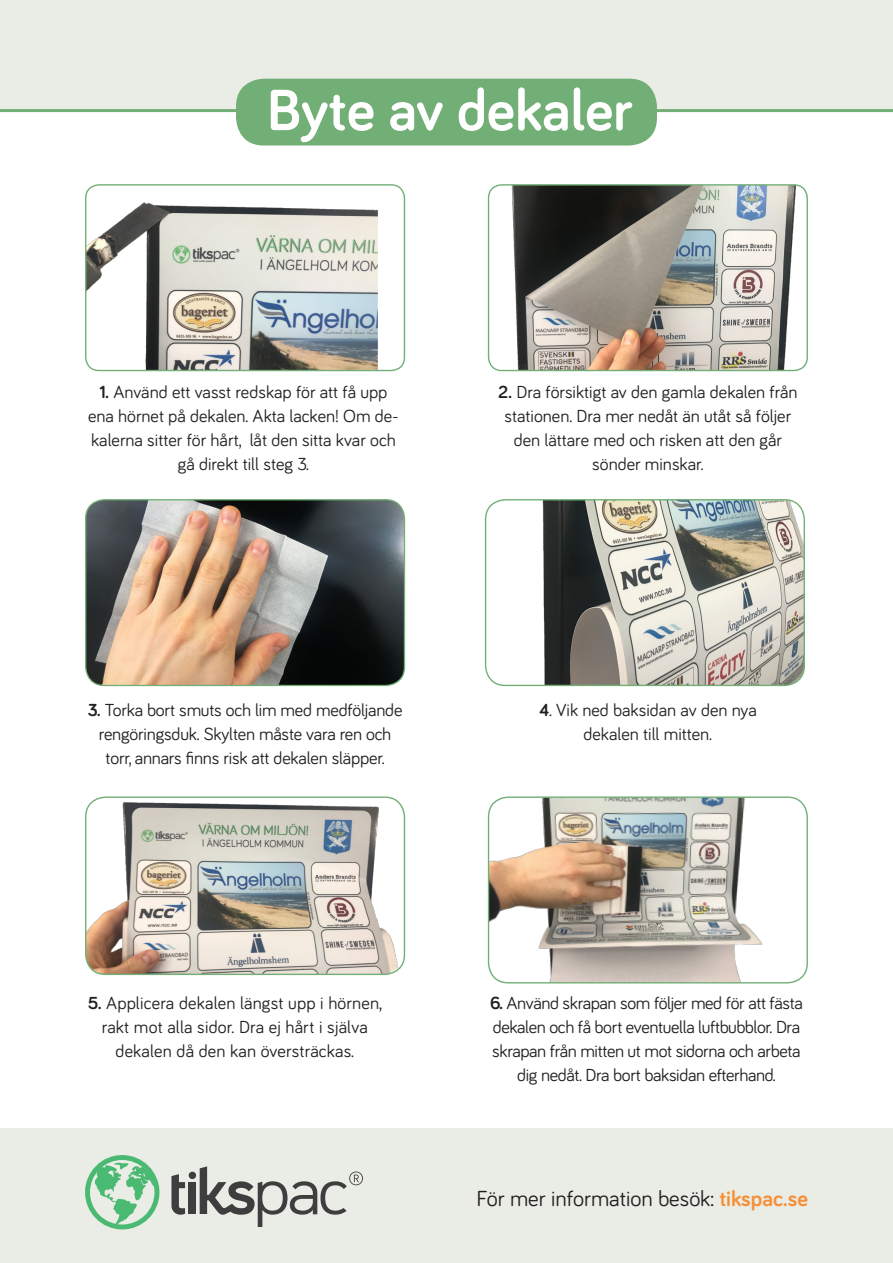
<style>
.page{position:relative;width:893px;height:1263px;background:#fff}
.page>*{position:absolute;margin:0;border:0;box-sizing:border-box;transform-origin:0 0}
.t1{font:700 60px "Bariol";color:#fff}
.t2{font:22.5px "Bariol";color:#231f20}
.t3{font:18px/24px "Bariol";color:#231f20;text-align:center}
.t4{font:18px/24px "Bariol";letter-spacing:-.02em;color:#231f20;text-align:center}
.s1{font-weight:700}
.s2{font-weight:700;color:#f69038}
</style>
<div class="page">
<div style="left:0;top:0;width:893px;height:109px;background:#eaece6"></div>
<img style="left:488px;top:186px;width:319px;height:184px">
<div style="left:488px;top:184px;width:320px;height:187px;border:1px solid #72af76;border-radius:13px"></div>
<hr style="left:0;top:109px;width:893px;height:3px;background:#72af76">
<img style="left:87px;top:186px;width:291px;height:184px">
<div style="left:85px;top:184px;width:320px;height:187px;border:1px solid #72af76;border-radius:13px"></div>
<img style="left:86px;top:500px;width:318px;height:185px">
<div style="left:85px;top:499px;width:320px;height:187px;border:1px solid #72af76;border-radius:19px"></div>
<img style="left:486px;top:500px;width:318px;height:185px">
<div style="left:485px;top:499px;width:320px;height:187px;border:1px solid #72af76;border-radius:20px"></div>
<img style="left:87px;top:798px;width:317px;height:176px">
<div style="left:85px;top:796px;width:320px;height:179px;border:1px solid #72af76;border-radius:20px"></div>
<img style="left:488px;top:798px;width:316px;height:185px">
<div style="left:488px;top:796px;width:320px;height:187px;border:1px solid #72af76;border-radius:20px"></div>
<div style="left:0;top:1128px;width:893px;height:135px;background:#eaece6"></div>
<svg style="left:85px;top:1155px;width:74px;height:74px"></svg>
<svg style="left:171px;top:1174px;width:14px;height:41px"></svg>
<div style="left:189px;top:1182px;width:7px;height:32px;background:#3e3e3f"></div>
<div style="left:189px;top:1172px;width:7px;height:7px;background:#3e3e3f;border-radius:50%"></div>
<svg style="left:200px;top:1166px;width:163px;height:61px"></svg>
<div style="left:236px;top:79px;width:421px;height:66px;background:#72af76;border-radius:28px"></div>
<p class="t1" style="left:267px;top:69px;width:367px">Byte av dekaler</p>
<p class="t3" style="left:88px;top:379px;width:312px"><span class="s1">1.</span> Använd ett vasst redskap för att få upp ena hörnet på dekalen. Akta lacken! Om de&shy;kalerna sitter för hårt, låt den sitta kvar och gå direkt till steg 3.</p>
<p class="t3" style="left:498px;top:379px;width:301px"><span class="s1">2.</span> Dra försiktigt av den gamla dekalen från stationen. Dra mer nedåt än utåt så följer den lättare med och risken att den går sönder minskar.</p>
<p class="t3" style="left:88px;top:697px;width:316px"><span class="s1">3.</span> Torka bort smuts och lim med medföljande rengöringsduk. Skylten måste vara ren och torr, annars finns risk att dekalen släpper.</p>
<p class="t3" style="left:539px;top:697px;width:219px"><span class="s1">4</span>. Vik ned baksidan av den nya</p>
<p class="t3" style="left:584px;top:721px;width:130px">dekalen till mitten.</p>
<p class="t3" style="left:88px;top:990px;width:295px"><span class="s1">5.</span> Applicera dekalen längst upp i hörnen, rakt mot alla sidor. Dra ej hårt i själva dekalen då den kan översträckas.</p>
<p class="t4" style="left:490px;top:990px;width:314px"><span class="s1">6.</span> Använd skrapan som följer med för att fästa dekalen och få bort eventuella luftbubblor. Dra skrapan från mitten ut mot sidorna och arbeta dig nedåt. Dra bort baksidan efterhand.</p>
<p class="t2" style="left:476px;top:1183px;width:333px">För mer information besök: <span class="s2">tikspac.se</span></p>
</div>
